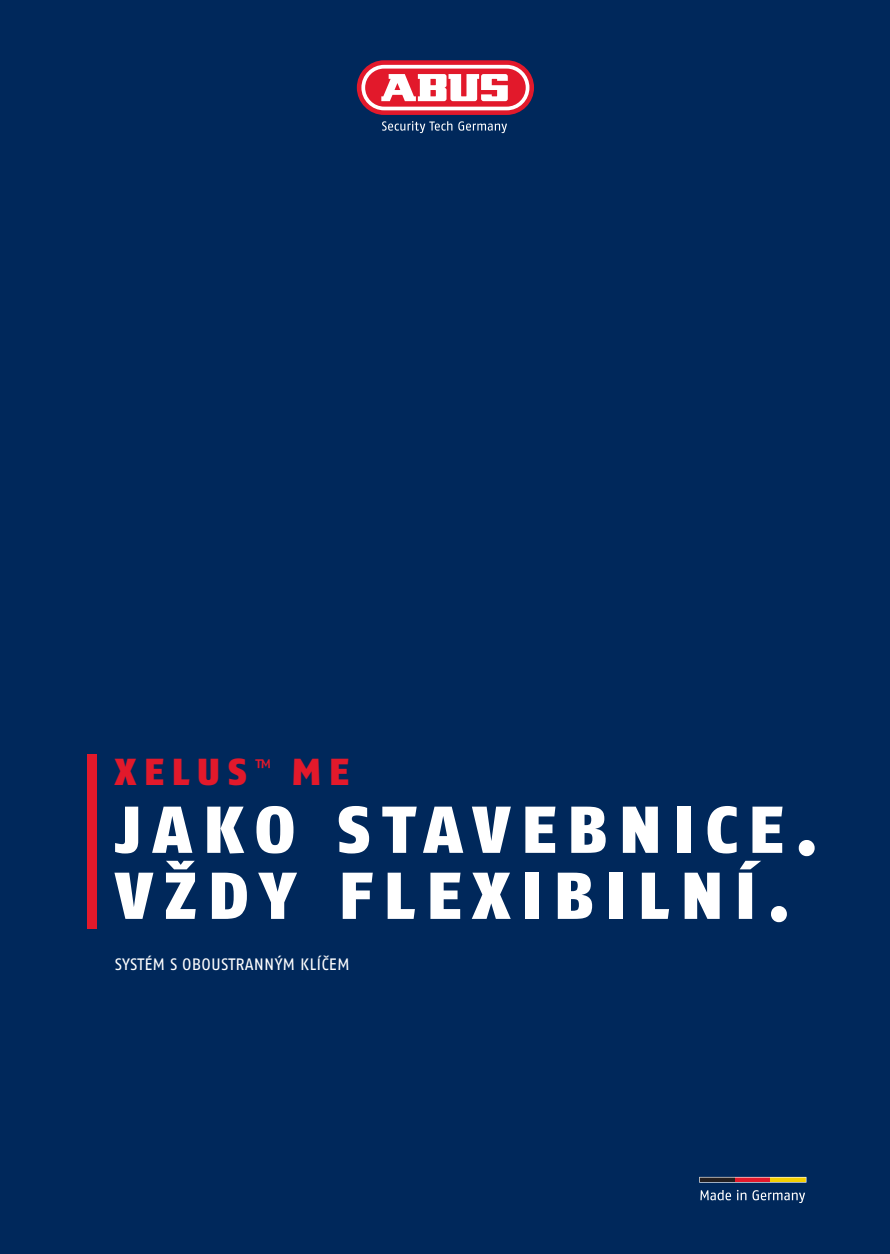
<style>
.page{position:relative;width:890px;height:1254px;background:#fff}
.page>*{position:absolute;margin:0;border:0;box-sizing:border-box;transform-origin:0 0}
.H4-Headline{font:900 66px "ABUS Fago Pro";letter-spacing:.17em;color:#fff}
.T4-Topline{font:900 37.5px "ABUS Fago Pro";letter-spacing:.21em;color:#e2192b}
.Infoline{font:16.5px "ABUS Fago Pro";letter-spacing:.01em;color:#fff}
</style>
<div class="page">
<div style="left:0;top:0;width:889px;height:1253px;background:#00285b"></div>
<svg style="left:356px;top:61px;width:177px;height:54px"></svg>
<svg style="left:361px;top:65px;width:168px;height:45px;background:#ed8a94"></svg>
<svg style="left:382px;top:121px;width:125px;height:12px"></svg>
<svg style="left:700px;top:1190px;width:30px;height:10px"></svg>
<svg style="left:736px;top:1189px;width:10px;height:10px"></svg>
<svg style="left:752px;top:1190px;width:52px;height:12px"></svg>
<svg style="left:699px;top:1176px;width:107px;height:6px"></svg>
<div style="left:87px;top:754px;width:9px;height:174px;background:#e2192b"></div>
<p class="T4-Topline" style="left:115px;top:749px;width:235px">XELUS <sup>™</sup> ME</p>
<p class="H4-Headline" style="left:115px;top:790px;width:704px">JAKO STAVEBNICE.</p>
<p class="H4-Headline" style="left:115px;top:856px;width:677px">VŽDY FLEXIBILNÍ.</p>
<p class="Infoline" style="left:115px;top:954px;width:236px">SYSTÉM S OBOUSTRANNÝM KLÍČEM</p>
</div>
